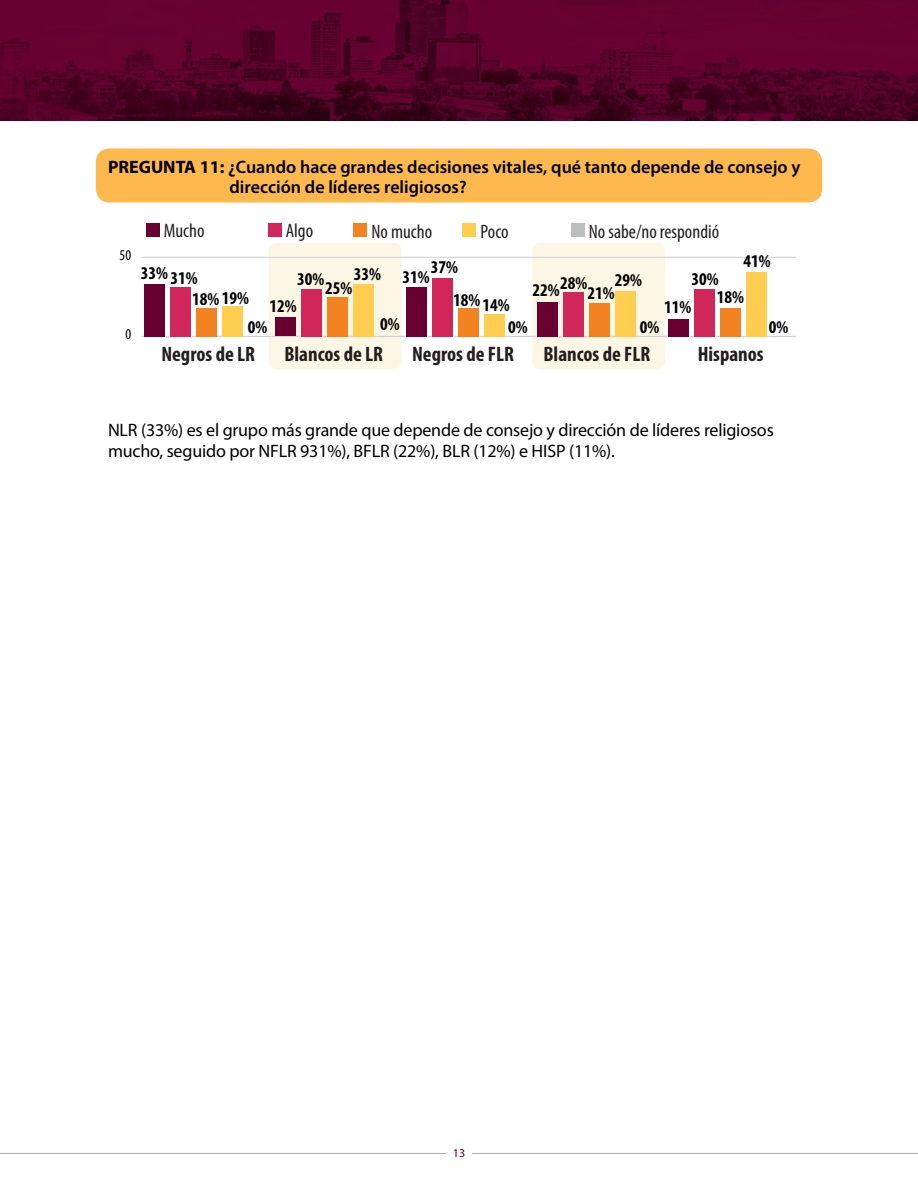
<style>
.page{position:relative;width:918px;height:1188px;background:#fff}
.page>*{position:absolute;margin:0;border:0;box-sizing:border-box;transform-origin:0 0}
.t1{font:700 condensed 21px "Myriad Pro";color:#231f20}
.t2{font:condensed 19.5px "Myriad Pro";color:#231f20}
.t3{font:18px/21.6px "Myriad Pro";letter-spacing:-.01em;color:#000}
.bodytype{font:600 18px/19.5px "Myriad Pro";color:#000}
.t4{font:700 condensed 18px/27.8px "Myriad Pro";color:#010101}
.t5{font:condensed 15px "Myriad Pro";color:#000}
.t6{font:12px "Myriad Pro";color:#6a0032}
.s1{font-weight:700}
.s2{color:#000}
</style>
<div class="page">
<hr style="left:0;top:1153px;width:918px;height:1px;background:#a7a9ac">
<div style="left:446px;top:1144px;width:26px;height:18px;background:#fff"></div>
<img style="left:0;top:0;width:918px;height:121px">
<div style="left:96px;top:148px;width:726px;height:54px;background:#fdb94d;border-radius:14px"></div>
<div style="left:269px;top:243px;width:132px;height:126px;background:#fcf6e5;border-radius:8px"></div>
<div style="left:532px;top:243px;width:133px;height:126px;background:#fcf6e5;border-radius:8px"></div>
<hr style="left:141px;top:336px;width:655px;height:1px;background:#d1d3d4">
<hr style="left:141px;top:257px;width:655px;height:1px;background:#d1d3d4">
<div style="left:223px;top:306px;width:20px;height:30px;background:#ffcd4f"></div>
<div style="left:353px;top:284px;width:21px;height:52px;background:#ffcd4f"></div>
<div style="left:484px;top:314px;width:21px;height:22px;background:#ffcd4f"></div>
<div style="left:615px;top:291px;width:21px;height:45px;background:#ffcd4f"></div>
<div style="left:746px;top:272px;width:21px;height:64px;background:#ffcd4f"></div>
<div style="left:196px;top:308px;width:21px;height:28px;background:#f58220"></div>
<div style="left:327px;top:297px;width:21px;height:39px;background:#f58220"></div>
<div style="left:458px;top:308px;width:21px;height:28px;background:#f58220"></div>
<div style="left:589px;top:303px;width:21px;height:33px;background:#f58220"></div>
<div style="left:720px;top:308px;width:21px;height:28px;background:#f58220"></div>
<div style="left:170px;top:287px;width:21px;height:49px;background:#d02659"></div>
<div style="left:301px;top:289px;width:21px;height:47px;background:#d02659"></div>
<div style="left:432px;top:278px;width:21px;height:58px;background:#d02659"></div>
<div style="left:563px;top:292px;width:21px;height:44px;background:#d02659"></div>
<div style="left:694px;top:289px;width:21px;height:47px;background:#d02659"></div>
<div style="left:144px;top:284px;width:21px;height:52px;background:#6a0032"></div>
<div style="left:275px;top:317px;width:21px;height:19px;background:#6a0032"></div>
<div style="left:406px;top:287px;width:21px;height:49px;background:#6a0032"></div>
<div style="left:537px;top:302px;width:21px;height:34px;background:#6a0032"></div>
<div style="left:668px;top:319px;width:21px;height:17px;background:#6a0032"></div>
<div style="left:146px;top:223px;width:13px;height:13px;background:#6a0032"></div>
<div style="left:268px;top:223px;width:13px;height:13px;background:#d02659"></div>
<div style="left:463px;top:224px;width:13px;height:13px;background:#ffcd4f"></div>
<div style="left:354px;top:224px;width:13px;height:13px;background:#f58220"></div>
<div style="left:571px;top:224px;width:13px;height:13px;background:#bcbec0"></div>
<p class="bodytype" style="left:230px;top:157px;width:572px;text-indent:-122px"><span class="s1">PREGUNTA 11:</span> ¿Cuando hace grandes decisiones vitales, qué tanto depende de consejo y dirección de líderes religiosos?</p>
<p class="t5" style="left:120px;top:246px;width:13px">50</p>
<p class="t5" style="left:125px;top:325px;width:7px">0</p>
<p class="t2" style="left:164px;top:219px;width:42px">Mucho</p>
<p class="t2" style="left:286px;top:219px;width:29px">Algo</p>
<p class="t2" style="left:372px;top:219px;width:62px">No mucho</p>
<p class="t2" style="left:481px;top:219px;width:30px">Poco</p>
<p class="t2" style="left:589px;top:219px;width:132px">No sabe/no respondió</p>
<p class="t4" style="left:744px;top:247px;width:29px">41%</p>
<p class="t4" style="left:431px;top:253px;width:29px">37%</p>
<p class="t4" style="left:141px;top:259px;width:29px">33%</p>
<p class="t4" style="left:354px;top:260px;width:29px">33%</p>
<p class="t4" style="left:403px;top:262px;width:29px">31%</p>
<p class="t4" style="left:170px;top:263px;width:29px">31%</p>
<p class="t4" style="left:297px;top:265px;width:29px">30%</p>
<p class="t4" style="left:560px;top:269px;width:29px">28%</p>
<p class="t4" style="left:691px;top:265px;width:29px">30%</p>
<p class="t4" style="left:664px;top:293px;width:29px">11%</p>
<p class="t4" style="left:615px;top:266px;width:29px">29%</p>
<p class="t4" style="left:325px;top:273px;width:29px">25%</p>
<p class="t4" style="left:533px;top:276px;width:29px">22%</p>
<p class="t4" style="left:588px;top:279px;width:29px">21%</p>
<p class="t4" style="left:717px;top:283px;width:29px">18%</p>
<p class="t4" style="left:248px;top:285px;width:21px;text-indent:-55px">18%19%<br>0%</p>
<p class="t4" style="left:453px;top:286px;width:58px">18%<span class="s2">14%</span></p>
<p class="t4" style="left:269px;top:291px;width:29px">12%</p>
<p class="t4" style="left:380px;top:310px;width:21px">0%</p>
<p class="t4" style="left:508px;top:313px;width:21px">0%</p>
<p class="t4" style="left:640px;top:312px;width:21px">0%</p>
<p class="t4" style="left:769px;top:312px;width:21px">0%</p>
<p class="t1" style="left:161px;top:341px;width:95px">Negros de LR</p>
<p class="t1" style="left:284px;top:341px;width:100px">Blancos de LR</p>
<p class="t1" style="left:412px;top:341px;width:103px">Negros de FLR</p>
<p class="t1" style="left:543px;top:341px;width:108px">Blancos de FLR</p>
<p class="t1" style="left:698px;top:341px;width:68px">Hispanos</p>
<p class="t3" style="left:108px;top:419px;width:667px">NLR (33%) es el grupo más grande que depende de consejo y dirección de líderes religiosos mucho, seguido por NFLR 931%), BFLR (22%), BLR (12%) e HISP (11%).</p>
<p class="t6" style="left:453px;top:1145px;width:14px">13</p>
</div>
